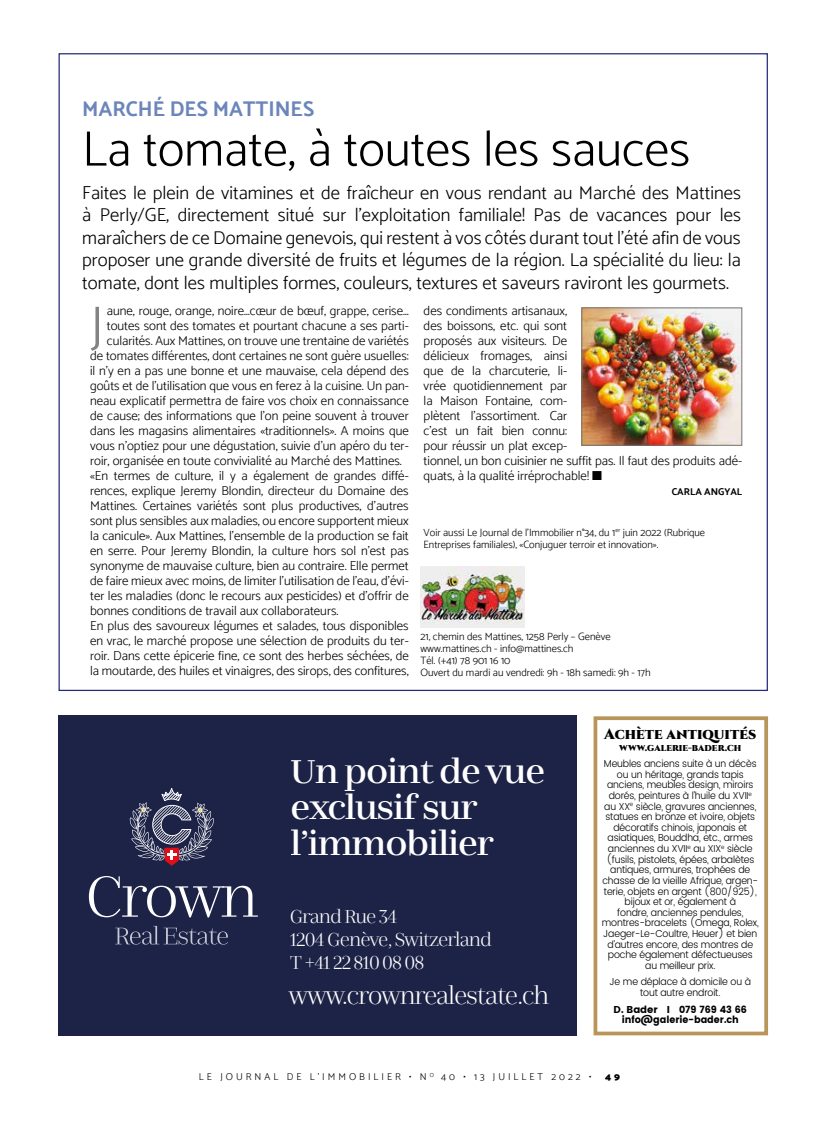
<style>
.page{position:relative;width:830px;height:1134px;background:#fff}
.page>*{position:absolute;margin:0;border:0;box-sizing:border-box;transform-origin:0 0}
.t1{font:300 56.25px "Catamaran";color:#838382}
.t2{font:300 50px "Catamaran";color:#000}
.t3{font:500 34px/35.6px "Nomada Didone";letter-spacing:-.05em;color:#fff}
.t4{font:100 24.62px "Nomada Didone";letter-spacing:-.05em;color:#fff}
.t5{font:700 21.25px "Catamaran";color:#6c85ba}
.t6{font:100 18.88px/22.6px "Nomada Didone";letter-spacing:-.05em;color:#fff}
.t7{font:300 18.75px/22.5px "Catamaran";letter-spacing:.005em;color:#000;text-align:justify}
.t8{font:900 15px "Cinzel";color:#000}
.t9{font:300 13px/15px "Catamaran";color:#000}
.t10{font:300 10.62px/11.9px "Catamaran";color:#000}
.t11{font:300 10.5px/11.8px "Catamaran";color:#000}
.t12{font:300 10px/10.6px "Poppins";letter-spacing:-.015em;color:#000;text-align:center;scale:.95 1}
.t13{font:300 10px "Catamaran";letter-spacing:.3em;color:#000}
.t14{font:10px/10px "Poppins";color:#000;text-align:center}
.t15{font:900 10px "Cinzel";color:#000}
.t16{font:900 10px "Catamaran";color:#000}
.t17{font:700 9.88px "Catamaran";color:#000}
</style>
<div class="page">
<img style="left:583px;top:309px;width:157px;height:135px">
<div style="left:581px;top:307px;width:161px;height:139px;border:1px solid #727271"></div>
<img style="left:420px;top:566px;width:104px;height:62px">
<div style="left:593px;top:716px;width:174px;height:319px;border:4px solid #b9955a"></div>
<div style="left:58px;top:715px;width:518px;height:321px;background:#1d2347"></div>
<svg style="left:89px;top:876px;width:169px;height:41px"></svg>
<svg style="left:115px;top:926px;width:113px;height:19px"></svg>
<svg style="left:129px;top:788px;width:85px;height:78px"></svg>
<h3 class="t5" style="left:82px;top:96px;width:233px">MARCHÉ DES MATTINES</h3>
<h2 class="t2" style="left:82px;top:119px;width:609px">La tomate, à toutes les sauces</h2>
<p class="t7" style="left:82px;top:181px;width:660px">Faites le plein de vitamines et de fraîcheur en vous rendant au Marché des Mattines à Perly/GE, directement situé sur l’exploitation familiale! Pas de vacances pour les maraîchers de ce Domaine genevois, qui restent à vos côtés durant tout l’été afin de vous proposer une grande diversité de fruits et légumes de la région. La spécialité du lieu: la tomate, dont les multiples formes, couleurs, textures et saveurs raviront les gourmets.</p>
<h1 class="t1" style="left:90px;top:293px;width:15px">J</h1>
<p class="t9" style="left:107px;top:303px;width:303px">aune, rouge, orange, noire…cœur de bœuf, grappe, cerise…</p>
<p class="t9" style="left:423px;top:303px;width:320px">des condiments artisanaux,<br>des boissons, etc. qui sont<br>proposés aux visiteurs. De<br>délicieux fromages, ainsi<br>que de la charcuterie, li-<br>vrée quotidiennement par<br>la Maison Fontaine, com-<br>plètent l’assortiment. Car<br>c’est un fait bien connu:<br>pour réussir un plat excep-<br>tionnel, un bon cuisinier ne suffit pas. Il faut des produits adé&shy;quats, à la qualité irréprochable! ■</p>
<p class="t17" style="left:671px;top:486px;width:72px">CARLA ANGYAL</p>
<p class="t11" style="left:423px;top:526px;width:283px">Voir aussi Le Journal de l’Immobilier n°34, du 1<sup>er</sup> juin 2022 (Rubrique<br>Entreprises familiales), «Conjuguer terroir et innovation».</p>
<p class="t9" style="left:107px;top:318px;width:303px">toutes sont des tomates et pourtant chacune a ses parti-</p>
<p class="t9" style="left:107px;top:333px;width:303px">cularités. Aux Mattines, on trouve une trentaine de variétés</p>
<p class="t9" style="left:90px;top:348px;width:320px">de tomates différentes, dont certaines ne sont guère usuelles:</p>
<p class="t9" style="left:90px;top:363px;width:320px">il n’y en a pas une bonne et une mauvaise, cela dépend des</p>
<p class="t9" style="left:90px;top:378px;width:320px">goûts et de l’utilisation que vous en ferez à la cuisine. Un pan-</p>
<p class="t9" style="left:90px;top:393px;width:320px">neau explicatif permettra de faire vos choix en connaissance</p>
<p class="t9" style="left:90px;top:408px;width:320px">de cause; des informations que l’on peine souvent à trouver</p>
<p class="t9" style="left:90px;top:423px;width:320px">dans les magasins alimentaires «traditionnels». A moins que</p>
<p class="t9" style="left:90px;top:438px;width:320px">vous n’optiez pour une dégustation, suivie d’un apéro du ter-</p>
<p class="t9" style="left:90px;top:453px;width:313px">roir, organisée en toute convivialité au Marché des Mattines.</p>
<p class="t9" style="left:90px;top:468px;width:320px">«En termes de culture, il y a également de grandes diffé-</p>
<p class="t9" style="left:90px;top:483px;width:320px">rences, explique Jeremy Blondin, directeur du Domaine des</p>
<p class="t9" style="left:90px;top:498px;width:320px">Mattines. Certaines variétés sont plus productives, d’autres</p>
<p class="t9" style="left:90px;top:513px;width:320px">sont plus sensibles aux maladies, ou encore supportent mieux</p>
<p class="t9" style="left:90px;top:528px;width:320px">la canicule». Aux Mattines, l’ensemble de la production se fait</p>
<p class="t9" style="left:90px;top:543px;width:320px">en serre. Pour Jeremy Blondin, la culture hors sol n’est pas</p>
<p class="t9" style="left:90px;top:558px;width:320px">synonyme de mauvaise culture, bien au contraire. Elle permet</p>
<p class="t9" style="left:90px;top:573px;width:320px">de faire mieux avec moins, de limiter l’utilisation de l’eau, d’évi-</p>
<p class="t9" style="left:90px;top:588px;width:320px">ter les maladies (donc le recours aux pesticides) et d’offrir de</p>
<p class="t9" style="left:90px;top:603px;width:250px">bonnes conditions de travail aux collaborateurs.</p>
<p class="t9" style="left:90px;top:618px;width:320px">En plus des savoureux légumes et salades, tous disponibles</p>
<p class="t9" style="left:90px;top:633px;width:320px">en vrac, le marché propose une sélection de produits du ter-</p>
<p class="t9" style="left:90px;top:648px;width:320px">roir. Dans cette épicerie fine, ce sont des herbes séchées, de</p>
<p class="t9" style="left:90px;top:663px;width:320px">la moutarde, des huiles et vinaigres, des sirops, des confitures,</p>
<p class="t10" style="left:420px;top:630px;width:232px">21, chemin des Mattines, 1258 Perly – Genève www.mattines.ch - info@mattines.ch<br>Tél. (+41) 78 901 16 10<br>Ouvert du mardi au vendredi: 9h - 18h samedi: 9h - 17h</p>
<h3 class="t3" style="left:290px;top:753px;width:256px">Un point de vue exclusif sur l’immobilier</h3>
<h3 class="t6" style="left:289px;top:905px;width:204px">Grand Rue 34<br>1204 Genève, Switzerland<br>T +41 22 810 08 08</h3>
<h3 class="t4" style="left:288px;top:981px;width:262px">www.crownrealestate.ch</h3>
<p class="t8" style="left:604px;top:724px;width:153px">Achète antiquités</p>
<p class="t15" style="left:619px;top:741px;width:124px">www.galerie-bader.ch</p>
<p class="t12" style="left:601px;top:758px;width:166px">Meubles anciens suite à un décès ou un héritage, grands tapis anciens, meubles design, miroirs dorés, peintures à l’huile du XVII<sup>e </sup>au XX<sup>e</sup> siècle, gravures anciennes, statues en bronze et ivoire, objets décoratifs chinois, japonais et asiatiques, Bouddha, etc., armes anciennes du XVII<sup>e</sup> au XIX<sup>e</sup> siècle (fusils, pistolets, épées, arbalètes antiques, armures, trophées de chasse de la vieille Afrique, argen&shy;terie, objets en argent (800/925), bijoux et or, également à<br>fondre, anciennes pendules, montres-bracelets (Omega, Rolex,<br>Jaeger-Le-Coultre, Heuer) et bien d’autres encore, des montres de poche également défectueuses au meilleur prix.</p>
<p class="t12" style="left:609px;top:976px;width:150px">Je me déplace à domicile ou à tout autre endroit.</p>
<p class="t14" style="left:613px;top:1004px;width:135px">D. Bader I 079 769 43 66 info@galerie-bader.ch</p>
<p class="t13" style="left:199px;top:1071px;width:393px">LE JOURNAL DE L’IMMOBILIER • N <sup>O</sup> 40 • 13 JUILLET 2022 •</p>
<p class="t16" style="left:604px;top:1071px;width:16px">4 9</p>
</div>
